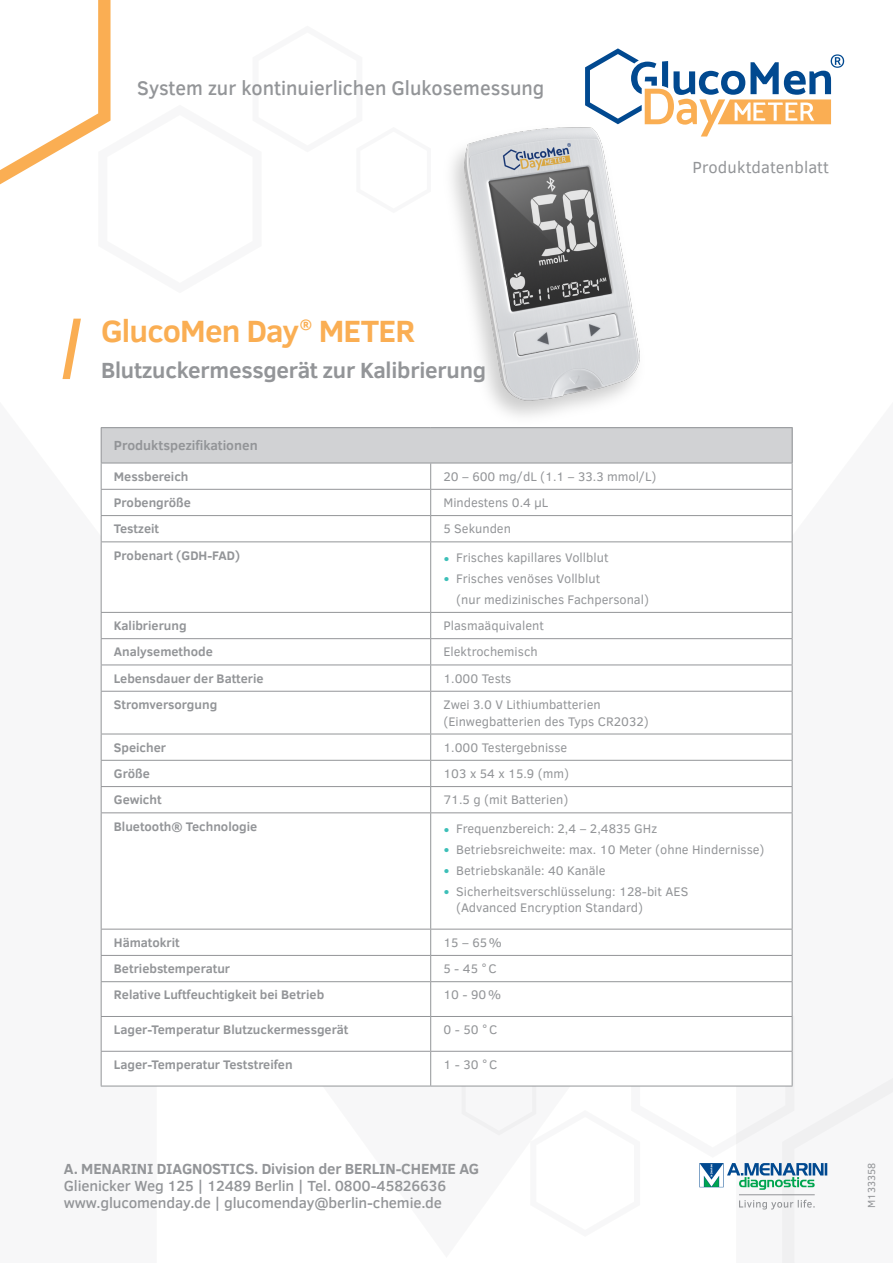
<style>
.page{position:relative;width:893px;height:1263px;background:#fff}
.page>*{position:absolute;margin:0;border:0;box-sizing:border-box;transform-origin:0 0}
.t1{font:700 31.5px "Clear Sans";letter-spacing:-.025em;color:#faae53}
.t2{font:700 22.5px "Clear Sans";letter-spacing:-.01em;color:#939598}
.t3{font:500 20.25px "Clear Sans";color:#939598}
.t4{font:16.5px "Clear Sans";letter-spacing:.01em;color:#939598}
.t5{font:500 15px/17.2px "Clear Sans";letter-spacing:-.01em;color:#939598}
.t6{font:700 15px "Clear Sans";letter-spacing:-.01em;color:#939598}
.t7{font:700 13.95px "Clear Sans";color:#faae53}
.t8{font:700 13.5px "Clear Sans";color:#939598}
.t9{font:12.75px/16.5px "Clear Sans";color:#939598}
.t10{font:700 12.75px "Clear Sans";color:#939598}
.t11{font:10.5px "Clear Sans";letter-spacing:.01em;color:#939598}
.s1{font-size:16.5px;color:#3dbfb8}
</style>
<div class="page">
<svg style="left:585px;top:48px;width:259px;height:77px"></svg>
<svg style="left:0;top:0;width:111px;height:185px"></svg>
<img style="left:452px;top:92px;width:360px;height:336px">
<svg style="left:63px;top:319px;width:18px;height:60px"></svg>
<div style="left:101px;top:428px;width:691px;height:35px;background:#d1d2d4"></div>
<svg style="left:102px;top:464px;width:690px;height:622px"></svg>
<svg style="left:430px;top:464px;width:1px;height:77px"></svg>
<hr style="left:430px;top:542px;width:1px;height:70px;background:#939598">
<svg style="left:430px;top:613px;width:1px;height:78px"></svg>
<hr style="left:430px;top:692px;width:1px;height:42px;background:#939598">
<svg style="left:430px;top:735px;width:1px;height:77px"></svg>
<hr style="left:430px;top:813px;width:1px;height:116px;background:#939598">
<svg style="left:430px;top:930px;width:1px;height:51px"></svg>
<hr style="left:430px;top:982px;width:1px;height:34px;background:#939598">
<hr style="left:430px;top:1017px;width:1px;height:34px;background:#939598">
<hr style="left:430px;top:1052px;width:1px;height:34px;background:#939598">
<hr style="left:101px;top:489px;width:330px;height:1px;background:#939598">
<hr style="left:431px;top:489px;width:361px;height:1px;background:#939598">
<hr style="left:101px;top:515px;width:330px;height:1px;background:#939598">
<svg style="left:101px;top:464px;width:1px;height:77px"></svg>
<hr style="left:431px;top:515px;width:361px;height:1px;background:#939598">
<svg style="left:792px;top:463px;width:1px;height:78px"></svg>
<hr style="left:101px;top:541px;width:330px;height:1px;background:#939598">
<hr style="left:101px;top:542px;width:1px;height:70px;background:#939598">
<hr style="left:431px;top:541px;width:361px;height:1px;background:#939598">
<hr style="left:792px;top:542px;width:1px;height:70px;background:#939598">
<hr style="left:101px;top:612px;width:330px;height:1px;background:#939598">
<hr style="left:431px;top:612px;width:361px;height:1px;background:#939598">
<hr style="left:101px;top:638px;width:330px;height:1px;background:#939598">
<hr style="left:431px;top:638px;width:361px;height:1px;background:#939598">
<hr style="left:101px;top:664px;width:330px;height:1px;background:#939598">
<svg style="left:101px;top:613px;width:1px;height:78px"></svg>
<hr style="left:431px;top:664px;width:361px;height:1px;background:#939598">
<svg style="left:792px;top:613px;width:1px;height:78px"></svg>
<hr style="left:101px;top:691px;width:330px;height:1px;background:#939598">
<hr style="left:101px;top:692px;width:1px;height:42px;background:#939598">
<hr style="left:431px;top:691px;width:361px;height:1px;background:#939598">
<hr style="left:792px;top:692px;width:1px;height:42px;background:#939598">
<hr style="left:101px;top:734px;width:330px;height:1px;background:#939598">
<hr style="left:431px;top:734px;width:361px;height:1px;background:#939598">
<hr style="left:101px;top:760px;width:330px;height:1px;background:#939598">
<hr style="left:431px;top:760px;width:361px;height:1px;background:#939598">
<hr style="left:101px;top:786px;width:330px;height:1px;background:#939598">
<svg style="left:101px;top:734px;width:1px;height:78px"></svg>
<hr style="left:431px;top:786px;width:361px;height:1px;background:#939598">
<svg style="left:792px;top:734px;width:1px;height:78px"></svg>
<hr style="left:101px;top:812px;width:330px;height:1px;background:#939598">
<hr style="left:101px;top:813px;width:1px;height:116px;background:#939598">
<hr style="left:431px;top:812px;width:361px;height:1px;background:#939598">
<hr style="left:792px;top:813px;width:1px;height:116px;background:#939598">
<hr style="left:101px;top:929px;width:330px;height:1px;background:#939598">
<hr style="left:431px;top:929px;width:361px;height:1px;background:#939598">
<hr style="left:101px;top:955px;width:330px;height:1px;background:#939598">
<svg style="left:101px;top:929px;width:1px;height:52px"></svg>
<hr style="left:431px;top:955px;width:361px;height:1px;background:#939598">
<hr style="left:101px;top:981px;width:330px;height:1px;background:#939598">
<hr style="left:101px;top:982px;width:1px;height:34px;background:#939598">
<hr style="left:431px;top:981px;width:361px;height:1px;background:#939598">
<hr style="left:101px;top:1016px;width:330px;height:1px;background:#939598">
<hr style="left:101px;top:1017px;width:1px;height:34px;background:#939598">
<hr style="left:431px;top:1016px;width:361px;height:1px;background:#939598">
<hr style="left:101px;top:1051px;width:330px;height:1px;background:#939598">
<hr style="left:101px;top:1052px;width:1px;height:34px;background:#939598">
<hr style="left:431px;top:1051px;width:361px;height:1px;background:#939598">
<hr style="left:101px;top:1086px;width:330px;height:1px;background:#939598">
<hr style="left:431px;top:1086px;width:361px;height:1px;background:#939598">
<hr style="left:101px;top:427px;width:330px;height:1px;background:#939598">
<hr style="left:101px;top:428px;width:1px;height:35px;background:#939598">
<hr style="left:431px;top:427px;width:361px;height:1px;background:#939598">
<hr style="left:792px;top:428px;width:1px;height:35px;background:#939598">
<hr style="left:101px;top:463px;width:330px;height:1px;background:#939598">
<hr style="left:431px;top:463px;width:361px;height:1px;background:#939598">
<svg style="left:462px;top:929px;width:431px;height:334px"></svg>
<h3 class="t3" style="left:137px;top:74px;width:408px">System zur kontinuierlichen Glukosemessung</h3>
<p class="t4" style="left:693px;top:156px;width:138px">Produktdatenblatt</p>
<h1 class="t1" style="left:101px;top:308px;width:200px">GlucoMen Day</h1>
<p class="t7" style="left:300px;top:314px;width:14px">®</p>
<h1 class="t1" style="left:319px;top:308px;width:98px">METER</h1>
<h2 class="t2" style="left:101px;top:353px;width:387px">Blutzuckermessgerät zur Kalibrierung</h2>
<p class="t8" style="left:114px;top:436px;width:145px">Produktspezifikationen</p>
<p class="t10" style="left:114px;top:467px;width:76px">Messbereich</p>
<p class="t9" style="left:443px;top:468px;width:215px">20 – 600 mg/dL (1.1 – 33.3 mmol/L)</p>
<p class="t10" style="left:114px;top:493px;width:79px">Probengröße</p>
<p class="t9" style="left:443px;top:494px;width:106px">Mindestens 0.4 µL</p>
<p class="t10" style="left:114px;top:520px;width:47px">Testzeit</p>
<p class="t9" style="left:443px;top:521px;width:69px">5 Sekunden</p>
<p class="t10" style="left:114px;top:546px;width:128px">Probenart (GDH-FAD)</p>
<p class="t9" style="left:443px;top:550px;width:167px"><span class="s1">•</span> Frisches kapillares Vollblut</p>
<p class="t9" style="left:456px;top:568px;width:194px;line-height:20.7px;text-indent:-13px"><span class="s1">•</span> Frisches venöses Vollblut<br>(nur medizinisches Fachpersonal)</p>
<p class="t10" style="left:114px;top:616px;width:74px">Kalibrierung</p>
<p class="t9" style="left:443px;top:617px;width:102px">Plasmaäquivalent</p>
<p class="t10" style="left:114px;top:643px;width:101px">Analysemethode</p>
<p class="t9" style="left:443px;top:644px;width:96px">Elektrochemisch</p>
<p class="t10" style="left:114px;top:669px;width:151px">Lebensdauer der Batterie</p>
<p class="t9" style="left:443px;top:670px;width:69px">1.000 Tests</p>
<p class="t10" style="left:114px;top:695px;width:105px">Stromversorgung</p>
<p class="t9" style="left:443px;top:696px;width:207px">Zwei 3.0 V Lithiumbatterien (Einwegbatterien des Typs CR2032)</p>
<p class="t10" style="left:114px;top:738px;width:54px">Speicher</p>
<p class="t9" style="left:443px;top:739px;width:125px">1.000 Testergebnisse</p>
<p class="t10" style="left:114px;top:764px;width:37px">Größe</p>
<p class="t9" style="left:443px;top:765px;width:127px">103 x 54 x 15.9 (mm)</p>
<p class="t10" style="left:114px;top:791px;width:49px">Gewicht</p>
<p class="t9" style="left:443px;top:792px;width:126px">71.5 g (mit Batterien)</p>
<p class="t10" style="left:114px;top:817px;width:145px">Bluetooth® Technologie</p>
<p class="t9" style="left:443px;top:821px;width:215px"><span class="s1">•</span> Frequenzbereich: 2,4 – 2,4835 GHz</p>
<p class="t9" style="left:443px;top:841px;width:323px"><span class="s1">•</span> Betriebsreichweite: max. 10 Meter (ohne Hindernisse)</p>
<p class="t9" style="left:443px;top:862px;width:164px"><span class="s1">•</span> Betriebskanäle: 40 Kanäle</p>
<p class="t9" style="left:456px;top:883px;width:234px;text-indent:-13px"><span class="s1">•</span> Sicherheitsverschlüsselung: 128-bit AES (Advanced Encryption Standard)</p>
<p class="t10" style="left:114px;top:933px;width:67px">Hämatokrit</p>
<p class="t9" style="left:443px;top:934px;width:60px">15 – 65%</p>
<p class="t10" style="left:114px;top:959px;width:118px">Betriebstemperatur</p>
<p class="t9" style="left:443px;top:960px;width:55px">5 - 45 °C</p>
<p class="t10" style="left:114px;top:986px;width:212px">Relative Luftfeuchtigkeit bei Betrieb</p>
<p class="t9" style="left:443px;top:987px;width:59px">10 - 90%</p>
<p class="t10" style="left:114px;top:1020px;width:236px">Lager-Temperatur Blutzuckermessgerät</p>
<p class="t9" style="left:443px;top:1021px;width:55px">0 - 50 °C</p>
<p class="t10" style="left:114px;top:1055px;width:180px">Lager-Temperatur Teststreifen</p>
<p class="t9" style="left:443px;top:1056px;width:55px">1 - 30 °C</p>
<p class="t6" style="left:64px;top:1158px;width:417px">A. MENARINI DIAGNOSTICS. Division der BERLIN-CHEMIE AG</p>
<p class="t5" style="left:64px;top:1177px;width:384px">Glienicker Weg 125 | 12489 Berlin | Tel. 0800-45826636 www.glucomenday.de | glucomenday@berlin-chemie.de</p>
<p class="t11" style="left:864px;top:1208px;width:47px;rotate:-90deg">M133358</p>
</div>
